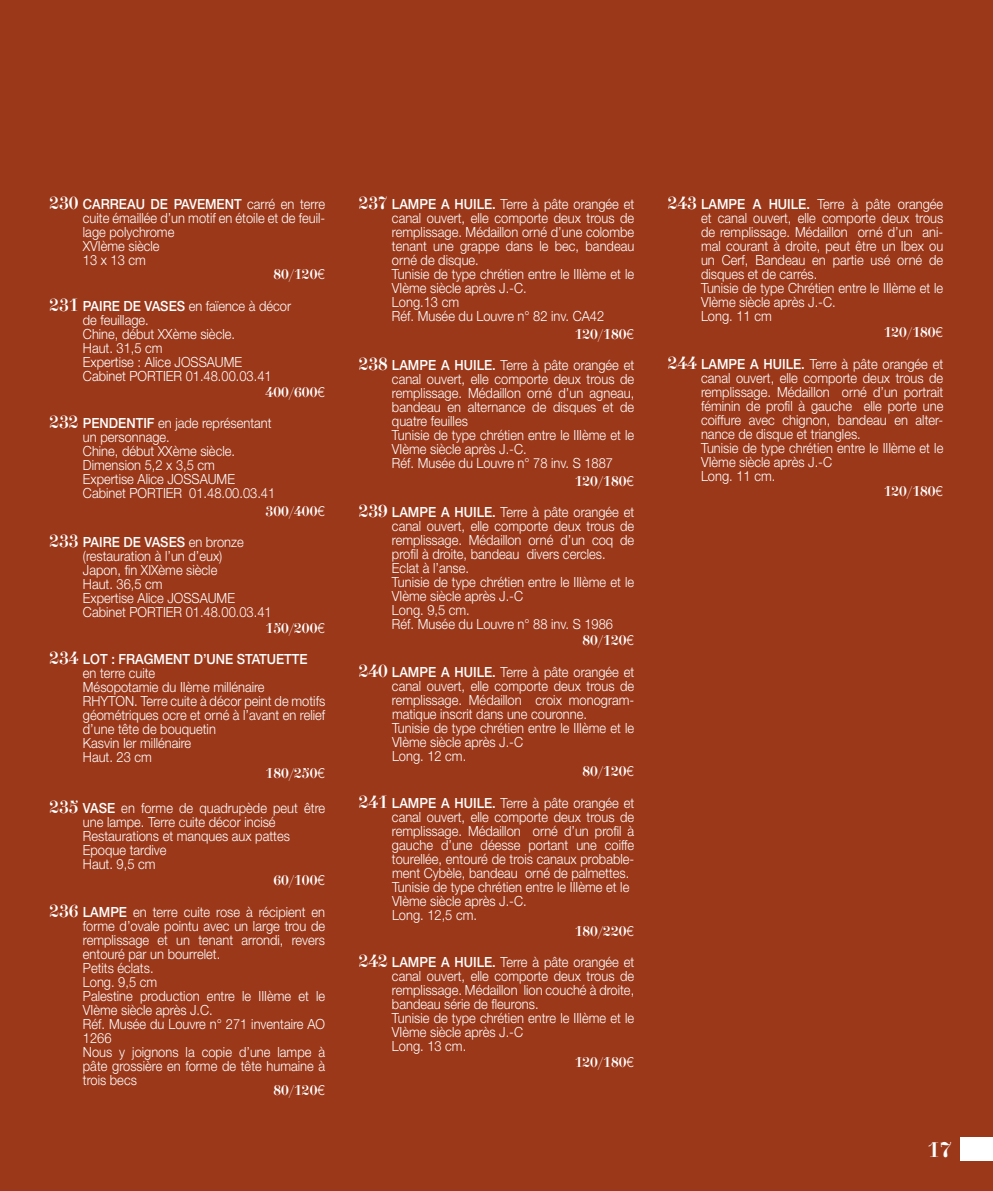
<style>
.page{position:relative;width:993px;height:1191px;background:#fff}
.page>*{position:absolute;margin:0;border:0;box-sizing:border-box;transform-origin:0 0}
.t1{font:21px "Didona";color:#fff}
.t2{font:300 14px/14px "Helvetica Neue LT Std";color:#fff;scale:.92 1}
.t3{font:14px "Didona";color:#fff;scale:.92 1}
.s1{font-family:"Didona";font-weight:400;font-size:17.5px}
.s2{font-weight:500}
.s3{font-family:"Helvetica Neue LT Std";font-weight:300}
</style>
<div class="page">
<div style="left:0;top:0;width:992px;height:1191px;background:#9b381a"></div>
<div style="left:960px;top:1137px;width:32px;height:24px;background:#fff"></div>
<p class="t2" style="left:83px;top:197px;width:265px;text-indent:-33px"><span class="s1">230</span> <span class="s2">CARREAU DE PAVEMENT</span> carré en terre cuite émaillée d’un motif en étoile et de feuil&shy;lage polychrome<br>XVIème siècle<br>13 x 13 cm</p>
<p class="t3" style="left:273px;top:267px;width:57px">80/120<span class="s3">€</span></p>
<p class="t2" style="left:83px;top:298px;width:228px;text-indent:-33px"><span class="s1">231</span> <span class="s2">PAIRE DE VASES</span> en faïence à décor de feuillage.<br>Chine, début XXème siècle.<br>Haut. 31,5 cm<br>Expertise : Alice JOSSAUME<br>Cabinet PORTIER 01.48.00.03.41</p>
<p class="t3" style="left:265px;top:384px;width:66px">400/600<span class="s3">€</span></p>
<p class="t2" style="left:83px;top:416px;width:210px;text-indent:-33px"><span class="s1">232</span> <span class="s2">PENDENTIF</span> en jade représentant un personnage.<br>Chine, début XXème siècle.<br>Dimension 5,2 x 3,5 cm<br>Expertise Alice JOSSAUME<br>Cabinet PORTIER 01.48.00.03.41</p>
<p class="t3" style="left:265px;top:503px;width:66px">300/400<span class="s3">€</span></p>
<p class="t2" style="left:83px;top:535px;width:207px;text-indent:-33px"><span class="s1">233</span> <span class="s2">PAIRE DE VASES</span> en bronze (restauration à l’un d’eux)<br>Japon, fin XIXème siècle<br>Haut. 36,5 cm<br>Expertise Alice JOSSAUME<br>Cabinet PORTIER 01.48.00.03.41</p>
<p class="t3" style="left:265px;top:621px;width:66px">150/200<span class="s3">€</span></p>
<p class="t2" style="left:83px;top:652px;width:265px;text-indent:-33px"><span class="s1">234</span> <span class="s2">LOT : FRAGMENT D’UNE STATUETTE<br></span>en terre cuite<br>Mésopotamie du IIème millénaire<br>RHYTON. Terre cuite à décor peint de motifs géométriques ocre et orné à l’avant en relief d’une tête de bouquetin<br>Kasvin Ier millénaire<br>Haut. 23 cm</p>
<p class="t3" style="left:265px;top:766px;width:66px">180/250<span class="s3">€</span></p>
<p class="t2" style="left:83px;top:801px;width:265px;text-indent:-33px"><span class="s1">235</span> <span class="s2">VASE</span> en forme de quadrupède peut être une lampe. Terre cuite décor incisé<br>Restaurations et manques aux pattes<br>Epoque tardive<br>Haut. 9,5 cm</p>
<p class="t3" style="left:273px;top:873px;width:57px">60/100<span class="s3">€</span></p>
<p class="t2" style="left:83px;top:904px;width:265px;text-indent:-33px"><span class="s1">236</span> <span class="s2">LAMPE</span> en terre cuite rose à récipient en forme d’ovale pointu avec un large trou de remplissage et un tenant arrondi, revers entouré par un bourrelet.<br>Petits éclats.<br>Long. 9,5 cm<br>Palestine production entre le IIIème et le<br>VIème siècle après J.C.<br>Réf. Musée du Louvre n° 271 inventaire AO<br>1266<br>Nous y joignons la copie d’une lampe à pâte grossière en forme de tête humaine à trois becs</p>
<p class="t3" style="left:273px;top:1083px;width:57px">80/120<span class="s3">€</span></p>
<p class="t2" style="left:392px;top:197px;width:265px;text-indent:-33px"><span class="s1">237</span> <span class="s2">LAMPE A HUILE.</span> Terre à pâte orangée et canal ouvert, elle comporte deux trous de remplissage. Médaillon orné d’une colombe tenant une grappe dans le bec, bandeau orné de disque.<br>Tunisie de type chrétien entre le IIIème et le<br>VIème siècle après J.-C.<br>Long.13 cm<br>Réf. Musée du Louvre n° 82 inv. CA42</p>
<p class="t3" style="left:574px;top:327px;width:66px">120/180<span class="s3">€</span></p>
<p class="t2" style="left:392px;top:358px;width:265px;text-indent:-33px"><span class="s1">238</span> <span class="s2">LAMPE A HUILE.</span> Terre à pâte orangée et canal ouvert, elle comporte deux trous de remplissage. Médaillon orné d’un agneau, bandeau en alternance de disques et de quatre feuilles<br>Tunisie de type chrétien entre le IIIème et le VIème siècle après J.-C.<br>Réf. Musée du Louvre n° 78 inv. S 1887</p>
<p class="t3" style="left:574px;top:474px;width:66px">120/180<span class="s3">€</span></p>
<p class="t2" style="left:392px;top:505px;width:265px;text-indent:-33px"><span class="s1">239</span> <span class="s2">LAMPE A HUILE.</span> Terre à pâte orangée et canal ouvert, elle comporte deux trous de remplissage. Médaillon orné d’un coq de profil à droite, bandeau divers cercles.<br>Eclat à l’anse.<br>Tunisie de type chrétien entre le IIIème et le<br>VIème siècle après J.-C<br>Long. 9,5 cm.<br>Réf. Musée du Louvre n° 88 inv. S 1986</p>
<p class="t3" style="left:582px;top:633px;width:57px">80/120<span class="s3">€</span></p>
<p class="t2" style="left:392px;top:664px;width:265px;text-indent:-33px"><span class="s1">240</span> <span class="s2">LAMPE A HUILE.</span> Terre à pâte orangée et canal ouvert, elle comporte deux trous de remplissage. Médaillon croix monogram&shy;matique inscrit dans une couronne.<br>Tunisie de type chrétien entre le IIIème et le VIème siècle après J.-C<br>Long. 12 cm.</p>
<p class="t3" style="left:582px;top:764px;width:57px">80/120<span class="s3">€</span></p>
<p class="t2" style="left:392px;top:795px;width:265px;text-indent:-33px"><span class="s1">241</span> <span class="s2">LAMPE A HUILE.</span> Terre à pâte orangée et canal ouvert, elle comporte deux trous de remplissage. Médaillon orné d’un profil à gauche d’une déesse portant une coiffe tourellée, entouré de trois canaux probable&shy;ment Cybèle, bandeau orné de palmettes.<br>Tunisie de type chrétien entre le IIIème et le VIème siècle après J.-C.<br>Long. 12,5 cm.</p>
<p class="t3" style="left:574px;top:923px;width:66px">180/220<span class="s3">€</span></p>
<p class="t2" style="left:392px;top:955px;width:265px;text-indent:-33px"><span class="s1">242</span> <span class="s2">LAMPE A HUILE.</span> Terre à pâte orangée et canal ouvert, elle comporte deux trous de remplissage. Médaillon lion couché à droite, bandeau série de fleurons.<br>Tunisie de type chrétien entre le IIIème et le VIème siècle après J.-C<br>Long. 13 cm.</p>
<p class="t3" style="left:574px;top:1055px;width:66px">120/180<span class="s3">€</span></p>
<p class="t2" style="left:700px;top:197px;width:265px;text-indent:-33px"><span class="s1">243</span> <span class="s2">LAMPE A HUILE.</span> Terre à pâte orangée et canal ouvert, elle comporte deux trous de remplissage. Médaillon orné d’un ani&shy;mal courant à droite, peut être un Ibex ou un Cerf, Bandeau en partie usé orné de disques et de carrés.<br>Tunisie de type Chrétien entre le IIIème et le VIème siècle après J.-C.<br>Long. 11 cm</p>
<p class="t3" style="left:883px;top:325px;width:66px">120/180<span class="s3">€</span></p>
<p class="t2" style="left:700px;top:356px;width:265px;text-indent:-33px"><span class="s1">244</span> <span class="s2">LAMPE A HUILE.</span> Terre à pâte orangée et canal ouvert, elle comporte deux trous de remplissage. Médaillon orné d’un portrait féminin de profil à gauche elle porte une coiffure avec chignon, bandeau en alter&shy;nance de disque et triangles.<br>Tunisie de type chrétien entre le IIIème et le VIème siècle après J.-C<br>Long. 11 cm.</p>
<p class="t3" style="left:883px;top:484px;width:66px">120/180<span class="s3">€</span></p>
<h1 class="t1" style="left:926px;top:1138px;width:27px">17</h1>
</div>
